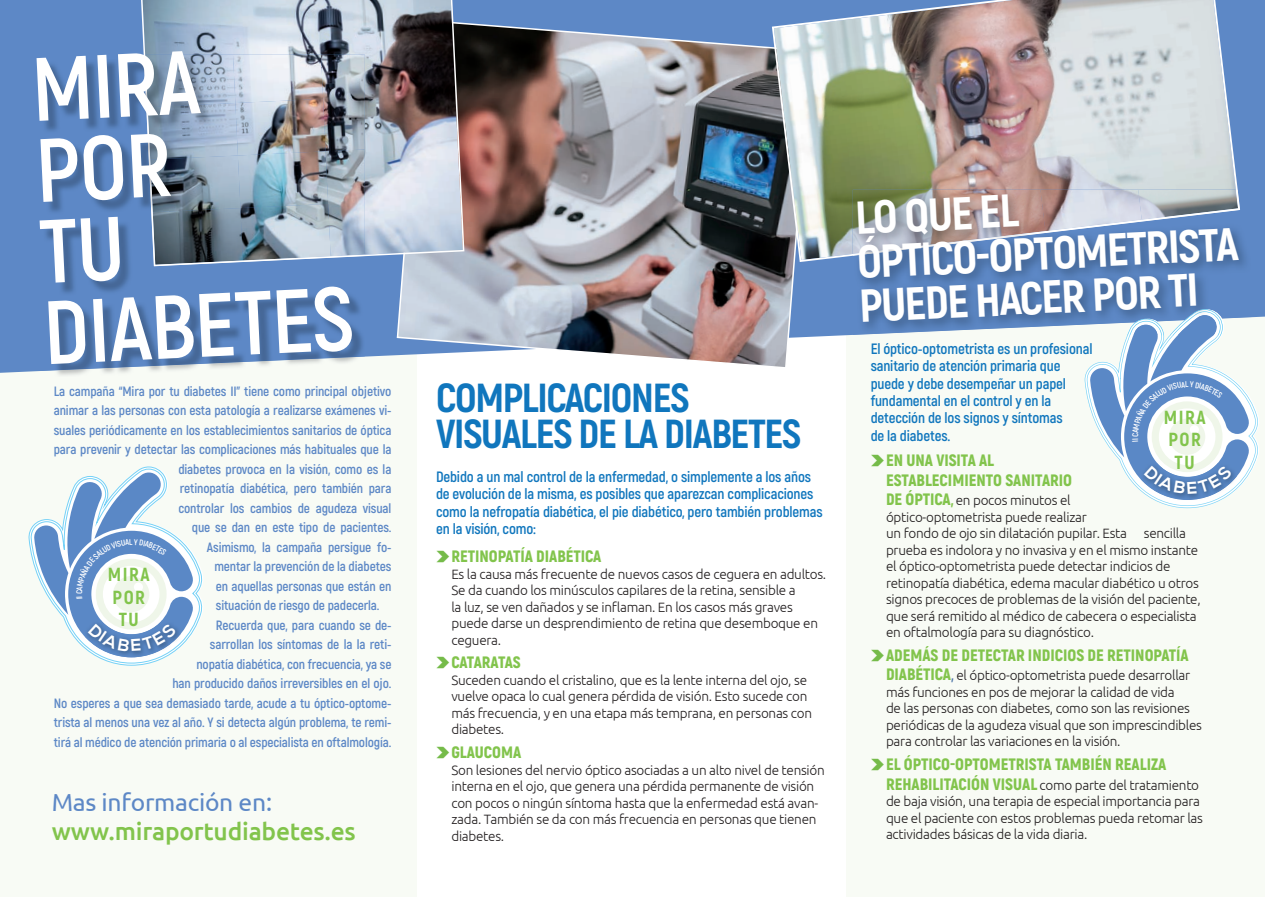
<style>
.page{position:relative;width:1265px;height:897px;background:#fff}
.page>*{position:absolute;margin:0;border:0;box-sizing:border-box;transform-origin:0 0}
.t1{font:700 89.7px/81.3px "Akrobat";color:#fff}
.t2{font:800 46.2px/44.2px "Akrobat";color:#fff}
.t3{font:800 40.5px/36px "Akrobat";letter-spacing:-.03em;color:#1076bd}
.t4{font:500 24.6px "Ubuntu";letter-spacing:-.01em;color:#82c44c}
.t5{font:24.6px "Ubuntu";letter-spacing:-.01em;color:#5d88c6}
.t6{font:800 18.9px/22.8px "Akrobat";letter-spacing:.08em;color:#82c44c;text-align:center}
.t7{font:900 16.5px/19.5px "Akrobat";color:#82c44c}
.t8{font:900 16.5px "Akrobat";letter-spacing:-.03em;color:#82c44c}
.t9{font:700 15px/17.4px "Akrobat";letter-spacing:-.01em;color:#1076bd}
.t10{font:300 13.5px/16.5px "Ubuntu";letter-spacing:-.02em;color:#231f20}
.t11{font:700 13.5px "Akrobat";letter-spacing:-.01em;color:#5d88c6}
.s1{font-family:"Arrowdyn";font-weight:800;color:#75bb49}
.s2{font-family:"Akrobat";font-weight:900;font-size:16.5px;color:#82c44c}
.s3{font-family:"Akrobat";font-weight:800;font-size:16.5px;color:#82c44c}
.s4{font-family:"Akrobat";font-weight:700;font-size:16.5px;color:#4b73a7}
</style>
<div class="page">
<div style="left:0;top:0;width:416px;height:897px;background:#f8fbf5"></div>
<div style="left:846px;top:0;width:418px;height:897px;background:#f8fbf5"></div>
<svg style="left:0;top:0;width:1264px;height:373px;fill:#5d88c6"></svg>
<img style="left:396px;top:19px;width:416px;height:350px">
<svg style="left:141px;top:0;width:323px;height:266px;background:#9ca3b0"></svg>
<img style="left:40px;top:371px;width:325px;height:4px">
<img style="left:40px;top:55px;width:325px;height:316px">
<img style="left:144px;top:55px;width:221px;height:211px">
<img style="left:771px;top:0;width:468px;height:262px">
<img style="left:852px;top:190px;width:399px;height:145px">
<img style="left:852px;top:190px;width:387px;height:66px">
<svg style="left:29px;top:466px;width:173px;height:200px"></svg>
<svg style="left:1084px;top:309px;width:176px;height:199px"></svg>
<h1 class="t1" style="left:28px;top:49px;width:312px;rotate:-3deg">MIRA<br>POR<br>TU<br>DIABETES</h1>
<p class="t11" style="left:54px;top:383px;width:339px">La campaña “Mira por tu diabetes II” tiene como principal objetivo</p>
<p class="t11" style="left:54px;top:402px;width:339px">animar a las personas con esta patología a realizarse exámenes vi-</p>
<p class="t11" style="left:54px;top:422px;width:339px">suales periódicamente en los establecimientos sanitarios de óptica</p>
<p class="t11" style="left:54px;top:441px;width:339px">para prevenir y detectar las complicaciones más habituales que la</p>
<p class="t11" style="left:178px;top:461px;width:214px">diabetes provoca en la visión, como es la</p>
<p class="t11" style="left:180px;top:480px;width:213px">retinopatía diabética, pero también para</p>
<p class="t11" style="left:178px;top:500px;width:214px">controlar los cambios de agudeza visual</p>
<p class="t11" style="left:192px;top:519px;width:201px">que se dan en este tipo de pacientes.</p>
<p class="t11" style="left:207px;top:539px;width:186px">Asimismo, la campaña persigue fo-</p>
<p class="t11" style="left:214px;top:558px;width:178px">mentar la prevención de la diabetes</p>
<p class="t11" style="left:216px;top:578px;width:177px">en aquellas personas que están en</p>
<p class="t11" style="left:216px;top:597px;width:165px">situación de riesgo de padecerla.</p>
<p class="t11" style="left:216px;top:617px;width:177px">Recuerda que, para cuando se de-</p>
<p class="t11" style="left:210px;top:636px;width:183px">sarrollan los síntomas de la la reti-</p>
<p class="t11" style="left:196px;top:656px;width:197px">nopatía diabética, con frecuencia, ya se</p>
<p class="t11" style="left:172px;top:675px;width:220px">han producido daños irreversibles en el ojo.</p>
<p class="t11" style="left:54px;top:695px;width:339px">No esperes a que sea demasiado tarde, acude a tu óptico-optome-</p>
<p class="t11" style="left:54px;top:714px;width:339px">trista al menos una vez al año. Y si detecta algún problema, te remi-</p>
<p class="t11" style="left:54px;top:734px;width:339px">tirá al médico de atención primaria o al especialista en oftalmología.</p>
<h3 class="t6" style="left:108px;top:563px;width:43px">MIRA<br>POR<br>TU</h3>
<h3 class="t5" style="left:52px;top:787px;width:222px">Mas información en:</h3>
<h3 class="t4" style="left:52px;top:816px;width:306px">www.miraportudiabetes.es</h3>
<h3 class="t3" style="left:436px;top:379px;width:366px">COMPLICACIONES<br>VISUALES DE LA DIABETES</h3>
<p class="t9" style="left:436px;top:468px;width:388px">Debido a un mal control de la enfermedad, o simplemente a los años de evolución de la misma, es posibles que aparezcan complicaciones como la nefropatía diabética, el pie diabético, pero también problemas en la visión, como:</p>
<p class="t7" style="left:436px;top:547px;width:167px"><span class="s1">C</span>RETINOPATÍA DIABÉTICA</p>
<p class="t10" style="left:451px;top:565px;width:376px">Es la causa más frecuente de nuevos casos de ceguera en adultos.<br>Se da cuando los minúsculos capilares de la retina, sensible a<br>la luz, se ven dañados y se inflaman. En los casos más graves puede darse un desprendimiento de retina que desemboque en ceguera.</p>
<p class="t8" style="left:436px;top:652px;width:86px"><span class="s1">C</span>CATARATAS</p>
<p class="t10" style="left:451px;top:672px;width:362px">Suceden cuando el cristalino, que es la lente interna del ojo, se vuelve opaca lo cual genera pérdida de visión. Esto sucede con más frecuencia, y en una etapa más temprana, en personas con diabetes.</p>
<p class="t7" style="left:436px;top:743px;width:87px"><span class="s1">C</span>GLAUCOMA</p>
<p class="t10" style="left:451px;top:761px;width:375px">Son lesiones del nervio óptico asociadas a un alto nivel de tensión interna en el ojo, que genera una pérdida permanente de visión con pocos o ningún síntoma hasta que la enfermedad está avan&shy;zada. También se da con más frecuencia en personas que tienen diabetes.</p>
<h2 class="t2" style="left:853px;top:196px;width:383px;rotate:-3deg">LO QUE EL<br>ÓPTICO-OPTOMETRISTA<br>PUEDE HACER POR TI</h2>
<p class="t9" style="left:870px;top:340px;width:223px">El óptico-optometrista es un profesional sanitario de atención primaria que puede y debe desempeñar un papel fundamental en el control y en la detección de los signos y síntomas<br>de la diabetes.</p>
<p class="t7" style="left:885px;top:450px;width:188px;text-indent:-15px"><span class="s1">C</span>EN UNA VISITA AL<br>ESTABLECIMIENTO SANITARIO</p>
<p class="t10" style="left:885px;top:492px;width:316px"><span class="s2">DE ÓPTICA</span><span class="s3">,</span> en pocos minutos el<br>óptico-optometrista puede realizar<br>un fondo de ojo sin dilatación pupilar. Esta sencilla prueba es indolora y no invasiva y en el mismo instante el óptico-optometrista puede detectar indicios de retinopatía diabética, edema macular diabético u otros signos precoces de problemas de la visión del paciente, que será remitido al médico de cabecera o especialista en oftalmología para su diagnóstico.</p>
<p class="t7" style="left:870px;top:645px;width:319px"><span class="s1">C</span>ADEMÁS DE DETECTAR INDICIOS DE RETINOPATÍA</p>
<p class="t10" style="left:885px;top:667px;width:317px"><span class="s2">DIABÉTICA</span><span class="s4">,</span> el óptico-optometrista puede desarrollar más funciones en pos de mejorar la calidad de vida<br>de las personas con diabetes, como son las revisiones periódicas de la agudeza visual que son imprescindibles para controlar las variaciones en la visión.</p>
<p class="t7" style="left:870px;top:754px;width:297px"><span class="s1">C</span>EL ÓPTICO-OPTOMETRISTA TAMBIÉN REALIZA</p>
<p class="t10" style="left:885px;top:776px;width:318px"><span class="s2">REHABILITACIÓN VISUAL</span> como parte del tratamiento de baja visión, una terapia de especial importancia para que el paciente con estos problemas pueda retomar las actividades básicas de la vida diaria.</p>
<h3 class="t6" style="left:1163px;top:405px;width:43px">MIRA<br>POR<br>TU</h3>
</div>
